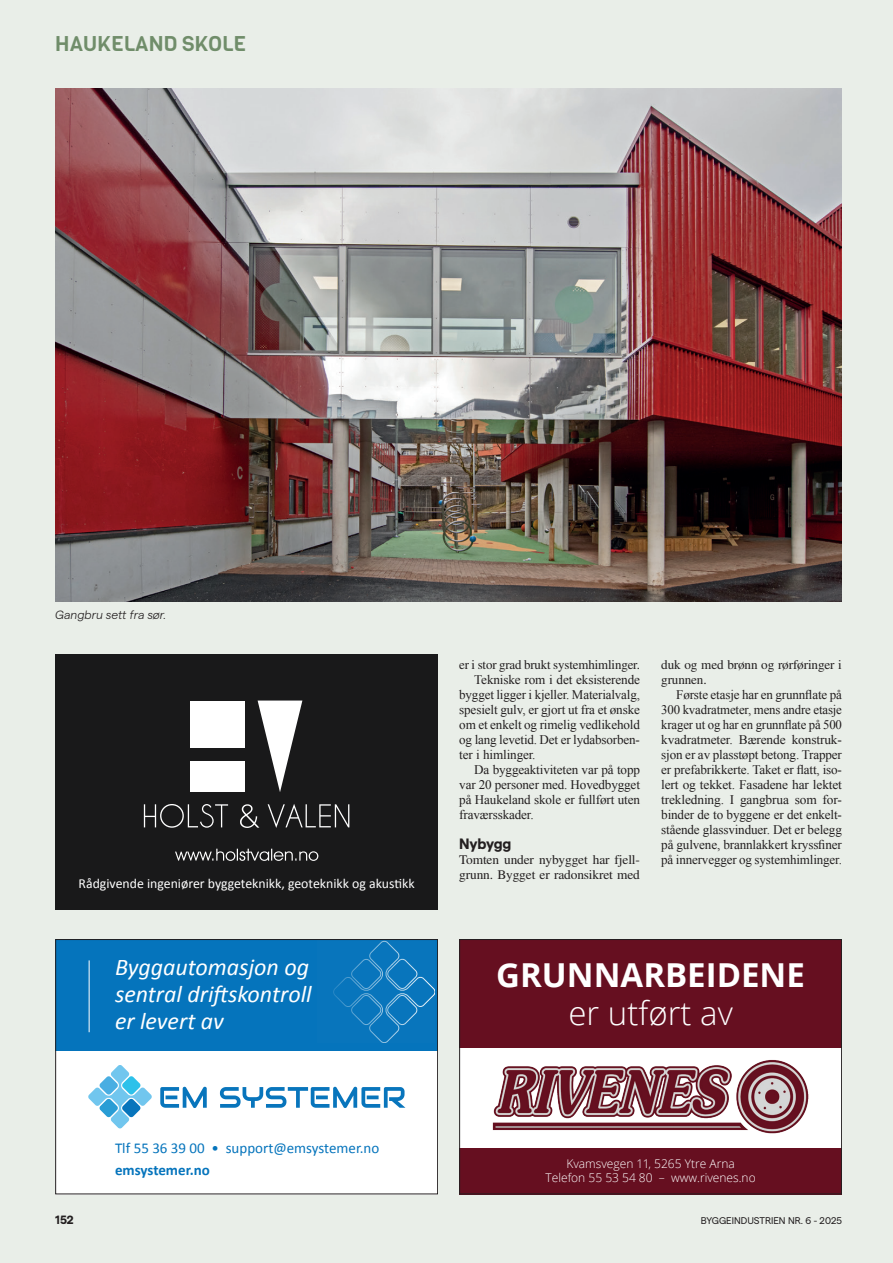
<style>
.page{position:relative;width:893px;height:1263px;background:#e9eee8}
.page>*{position:absolute;margin:0;border:0;box-sizing:border-box;transform-origin:0 0}
.t1{font:700 33px "Open Sans";color:#fff}
.t2{font:300 33px "Open Sans";color:#fff}
.t3{font:italic 24px/27px "Calibri";color:#fff;text-align:justify}
.t4{font:21px "Viga";color:#708d6a}
.t5{font:15px "Calibri";color:#0574bc}
.t6{font:700 15px "Calibri";color:#0574bc}
.t7{font:700 15px "Matter";letter-spacing:-.01em;color:#231f20}
.t8{font:13.8px "Calibri";color:#fff}
.t9{font:13.2px/15px "Times New Roman";letter-spacing:-.01em;color:#231f20;text-align:justify}
.t10{font:13.2px/15px "Times LT Std";letter-spacing:-.01em;color:#231f20}
.t11{font:300 12px/14.4px "Open Sans";color:#fff;text-align:center}
.t12{font:italic 300 12px "Matter";color:#231f20}
.t13{font:700 12px "Matter";color:#231f20}
.t14{font:9.75px "Matter";color:#231f20}
</style>
<div class="page">
<img style="left:55px;top:88px;width:787px;height:514px">
<div style="left:459px;top:939px;width:383px;height:255px;background:#fff"></div>
<img style="left:492px;top:1060px;width:317px;height:73px">
<div style="left:459px;top:939px;width:383px;height:109px;background:#660f20"></div>
<div style="left:459px;top:1148px;width:383px;height:46px;background:#660f20"></div>
<div style="left:459px;top:939px;width:383px;height:255px;border:1px solid #231f20"></div>
<div style="left:55px;top:939px;width:383px;height:255px;background:#fff"></div>
<div style="left:55px;top:939px;width:383px;height:111px;background:#0574bc"></div>
<svg style="left:333px;top:941px;width:102px;height:102px"></svg>
<div style="left:55px;top:939px;width:383px;height:255px;border:1px solid #231f20"></div>
<svg style="left:88px;top:1065px;width:64px;height:64px"></svg>
<svg style="left:160px;top:1087px;width:245px;height:21px"></svg>
<hr style="left:89px;top:960px;width:1px;height:72px;background:#fff">
<div style="left:55px;top:654px;width:383px;height:255px;background:#19191a"></div>
<svg style="left:175px;top:849px;width:143px;height:12px"></svg>
<div style="left:190px;top:700px;width:55px;height:47px;background:#fff"></div>
<div style="left:190px;top:761px;width:55px;height:31px;background:#fff"></div>
<svg style="left:258px;top:700px;width:44px;height:92px"></svg>
<svg style="left:144px;top:804px;width:84px;height:24px"></svg>
<svg style="left:268px;top:804px;width:81px;height:24px"></svg>
<svg style="left:240px;top:804px;width:19px;height:24px"></svg>
<h3 class="t4" style="left:55px;top:30px;width:192px">HAUKELAND SKOLE</h3>
<p class="t12" style="left:55px;top:606px;width:112px">Gangbru sett fra sør.</p>
<p class="t8" style="left:79px;top:875px;width:337px">Rådgivende ingeniører byggeteknikk, geoteknikk og akustikk</p>
<h2 class="t3" style="left:115px;top:952px;width:198px">Byggautomasjon og sentral driftskontroll er levert av</h2>
<p class="t10" style="left:459px;top:657px;width:182px">er i stor grad brukt systemhimlinger.</p>
<p class="t9" style="left:459px;top:672px;width:182px;text-indent:15px">Tekniske rom i det eksisterende bygget ligger i kjeller. Materialvalg, spesielt gulv, er gjort ut fra et ønske om et enkelt og rimelig vedlikehold og lang levetid. Det er lydabsorben&shy;ter i himlinger.</p>
<p class="t9" style="left:459px;top:762px;width:182px;text-indent:15px">Da byggeaktiviteten var på topp var 20 personer med. Hovedbygget på Haukeland skole er fullført uten fraværsskader.</p>
<p class="t7" style="left:459px;top:833px;width:54px">Nybygg</p>
<p class="t10" style="left:459px;top:852px;width:182px">Tomten under nybygget har fjell&shy;grunn. Bygget er radonsikret med</p>
<p class="t10" style="left:661px;top:657px;width:182px">duk og med brønn og rørføringer i grunnen.</p>
<p class="t9" style="left:661px;top:687px;width:182px;text-indent:15px">Første etasje har en grunnflate på 300 kvadratmeter, mens andre etasje krager ut og har en grunnflate på 500 kvadratmeter. Bærende konstruk&shy;sjon er av plasstøpt betong. Trapper er prefabrikkerte. Taket er flatt, iso&shy;lert og tekket. Fasadene har lektet trekledning. I gangbrua som for&shy;binder de to byggene er det enkelt&shy;stående glassvinduer. Det er belegg på gulvene, brannlakkert kryssfiner på innervegger og systemhimlinger.</p>
<h1 class="t1" style="left:496px;top:952px;width:310px">GRUNNARBEIDENE</h1>
<h1 class="t2" style="left:568px;top:990px;width:166px">er utført av</h1>
<p class="t5" style="left:115px;top:1138px;width:266px">Tlf 55 36 39 00 • support@emsystemer.no</p>
<p class="t6" style="left:115px;top:1159px;width:96px">emsystemer.no</p>
<p class="t11" style="left:545px;top:1156px;width:212px">Kvamsvegen 11, 5265 Ytre Arna<br>Telefon 55 53 54 80 – www.rivenes.no</p>
<p class="t13" style="left:55px;top:1211px;width:20px">152</p>
<p class="t14" style="left:701px;top:1213px;width:143px">BYGGEINDUSTRIEN NR. 6 - 2025</p>
</div>
